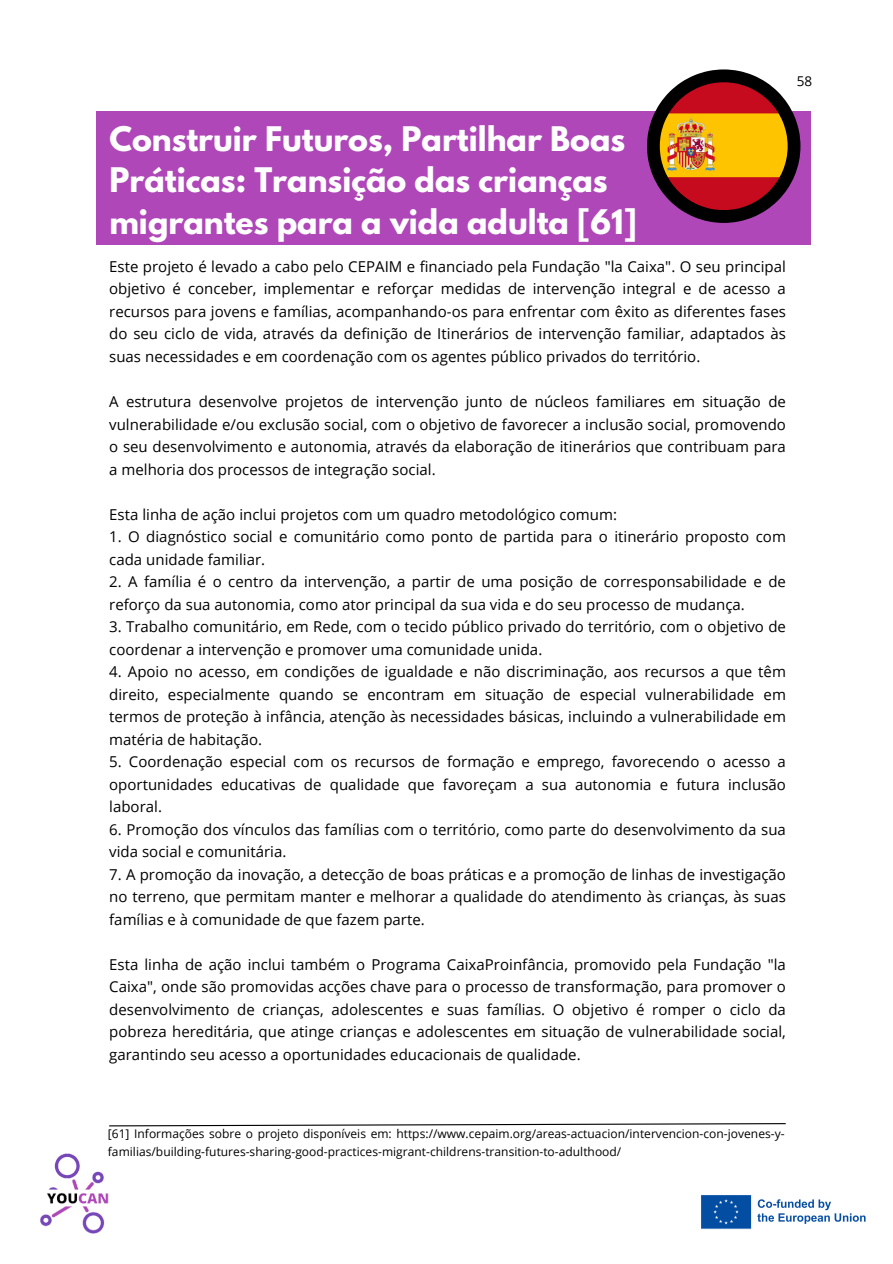
<style>
.page{position:relative;width:893px;height:1264px;background:#fff}
.page>*{position:absolute;margin:0;border:0;box-sizing:border-box;transform-origin:0 0}
.t1{font:700 30px/41.7px "League Spartan";color:#fff}
.t2{font:15px/22.5px "Open Sans";color:#000;text-align:justify}
.t3{font:13.5px "Open Sans";color:#000}
.t4{font:12px/18px "Open Sans";color:#000}
</style>
<div class="page">
<img style="left:40px;top:1153px;width:69px;height:81px">
<svg style="left:109px;top:1123px;width:677px;height:3px"></svg>
<div style="left:96px;top:111px;width:714px;height:133px;background:#af47b8"></div>
<svg style="left:647px;top:69px;width:153px;height:154px"></svg>
<img style="left:659px;top:82px;width:128px;height:128px">
<img style="left:700px;top:1195px;width:166px;height:35px">
<p class="t3" style="left:796px;top:72px;width:17px">58</p>
<h1 class="t1" style="left:109px;top:122px;width:529px">Construir Futuros, Partilhar Boas<br>Práticas: Transição das crianças migrantes para a vida adulta [61]</h1>
<p class="t2" style="left:109px;top:255px;width:678px">Este projeto é levado a cabo pelo CEPAIM e financiado pela Fundação "la Caixa". O seu principal objetivo é conceber, implementar e reforçar medidas de intervenção integral e de acesso a recursos para jovens e famílias, acompanhando-os para enfrentar com êxito as diferentes fases do seu ciclo de vida, através da definição de Itinerários de intervenção familiar, adaptados às suas necessidades e em coordenação com os agentes público privados do território.</p>
<p class="t2" style="left:109px;top:390px;width:678px">A estrutura desenvolve projetos de intervenção junto de núcleos familiares em situação de vulnerabilidade e/ou exclusão social, com o objetivo de favorecer a inclusão social, promovendo o seu desenvolvimento e autonomia, através da elaboração de itinerários que contribuam para a melhoria dos processos de integração social.</p>
<p class="t2" style="left:109px;top:502px;width:509px">Esta linha de ação inclui projetos com um quadro metodológico comum:</p>
<p class="t2" style="left:109px;top:525px;width:678px">1. O diagnóstico social e comunitário como ponto de partida para o itinerário proposto com cada unidade familiar.</p>
<p class="t2" style="left:109px;top:570px;width:678px">2. A família é o centro da intervenção, a partir de uma posição de corresponsabilidade e de reforço da sua autonomia, como ator principal da sua vida e do seu processo de mudança.</p>
<p class="t2" style="left:109px;top:615px;width:678px">3. Trabalho comunitário, em Rede, com o tecido público privado do território, com o objetivo de coordenar a intervenção e promover uma comunidade unida.</p>
<p class="t2" style="left:109px;top:660px;width:678px">4. Apoio no acesso, em condições de igualdade e não discriminação, aos recursos a que têm direito, especialmente quando se encontram em situação de especial vulnerabilidade em termos de proteção à infância, atenção às necessidades básicas, incluindo a vulnerabilidade em matéria de habitação.</p>
<p class="t2" style="left:109px;top:750px;width:678px">5. Coordenação especial com os recursos de formação e emprego, favorecendo o acesso a oportunidades educativas de qualidade que favoreçam a sua autonomia e futura inclusão laboral.</p>
<p class="t2" style="left:109px;top:817px;width:678px">6. Promoção dos vínculos das famílias com o território, como parte do desenvolvimento da sua vida social e comunitária.</p>
<p class="t2" style="left:109px;top:862px;width:678px">7. A promoção da inovação, a detecção de boas práticas e a promoção de linhas de investigação no terreno, que permitam manter e melhorar a qualidade do atendimento às crianças, às suas famílias e à comunidade de que fazem parte.</p>
<p class="t2" style="left:109px;top:952px;width:678px">Esta linha de ação inclui também o Programa CaixaProinfância, promovido pela Fundação "la Caixa", onde são promovidas acções chave para o processo de transformação, para promover o desenvolvimento de crianças, adolescentes e suas famílias. O objetivo é romper o ciclo da pobreza hereditária, que atinge crianças e adolescentes em situação de vulnerabilidade social, garantindo seu acesso a oportunidades educacionais de qualidade.</p>
<p class="t4" style="left:108px;top:1123px;width:678px">[61] Informações sobre o projeto disponíveis em: https://www.cepaim.org/areas-actuacion/intervencion-con-jovenes-y&shy;familias/building-futures-sharing-good-practices-migrant-childrens-transition-to-adulthood/</p>
</div>
